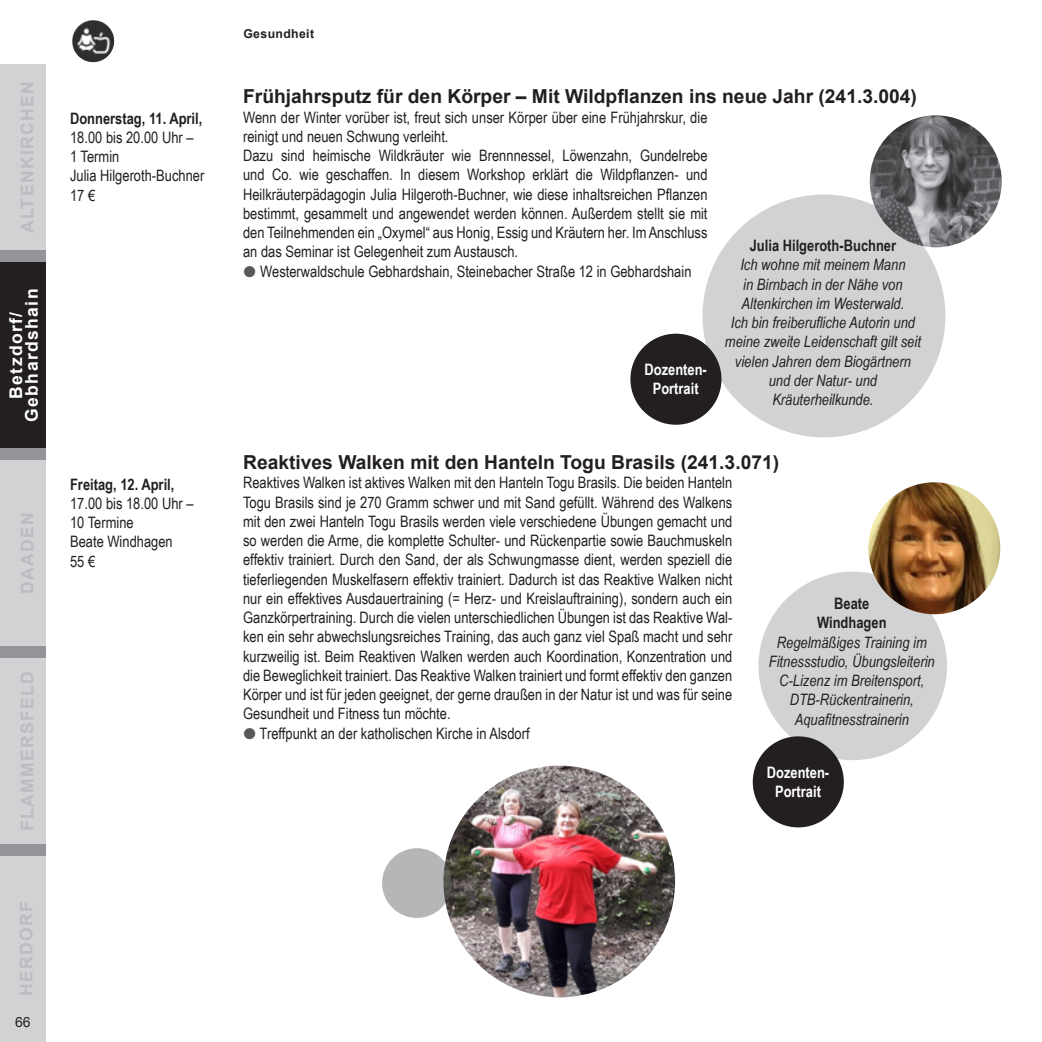
<style>
.page{position:relative;width:1042px;height:1042px;background:#fff}
.page>*{position:absolute;margin:0;border:0;box-sizing:border-box;transform-origin:0 0}
.t1{font:700 19.25px "Arial";color:#231f20}
.t2{font:700 17.5px "Arial";letter-spacing:.08em;color:#bcbdc0}
.t3{font:700 17.5px/15.8px "Arial";letter-spacing:.08em;color:#fff;text-align:center}
.t4{font:15.75px/19.2px "Arial Narrow";color:#231f20}
.t5{font:italic 15.75px/19.2px "Arial Narrow";color:#231f20;text-align:center}
.t6{font:700 15.75px/19.2px "Arial Narrow";color:#231f20;text-align:center}
.t7{font:700 15.75px/19.2px "Arial Narrow";color:#fff;text-align:center}
.t8{font:14px "Arial";color:#231f20}
.t9{font:700 12.25px "Arial";letter-spacing:.03em;color:#231f20}
</style>
<div class="page">
<div style="left:0;top:64px;width:46px;height:978px;background:#939598"></div>
<div style="left:0;top:64px;width:46px;height:186px;background:#d1d2d4"></div>
<div style="left:0;top:262px;width:46px;height:186px;background:#231f20"></div>
<div style="left:0;top:460px;width:46px;height:186px;background:#d1d2d4"></div>
<div style="left:0;top:658px;width:46px;height:186px;background:#d1d2d4"></div>
<div style="left:0;top:856px;width:46px;height:186px;background:#d1d2d4"></div>
<img style="left:72px;top:20px;width:30px;height:42px">
<img style="left:443px;top:765px;width:232px;height:232px;border-radius:116px">
<svg style="left:382px;top:848px;width:70px;height:70px;background:#afb0b1"></svg>
<div style="left:702px;top:194px;width:243px;height:243px;background:#d1d2d4;border-radius:50%"></div>
<div style="left:631px;top:334px;width:89px;height:90px;background:#231f20;border-radius:50%"></div>
<div style="left:630px;top:334px;width:91px;height:91px;border:2px solid #231f20;border-radius:50%"></div>
<img style="left:870px;top:115px;width:131px;height:132px;border-radius:66px">
<div style="left:758px;top:571px;width:189px;height:189px;background:#d1d2d4;border-radius:50%"></div>
<div style="left:753px;top:737px;width:90px;height:89px;background:#231f20;border-radius:50%"></div>
<div style="left:753px;top:736px;width:91px;height:91px;border:2px solid #231f20;border-radius:50%"></div>
<img style="left:868px;top:482px;width:132px;height:132px;border-radius:66px">
<p class="t2" style="left:16px;top:233px;width:154px;rotate:-90deg">ALTENKIRCHEN</p>
<p class="t3" style="left:9px;top:422px;width:135px;rotate:-90deg">Betzdorf/<br>Gebhardshain</p>
<p class="t2" style="left:16px;top:594px;width:83px;rotate:-90deg">DAADEN</p>
<p class="t2" style="left:16px;top:831px;width:162px;rotate:-90deg">FLAMMERSFELD</p>
<p class="t2" style="left:15px;top:996px;width:96px;rotate:-90deg">HERDORF</p>
<p class="t8" style="left:15px;top:1013px;width:17px">66</p>
<p class="t6" style="left:70px;top:108px;width:134px">Donnerstag, 11. April,</p>
<p class="t4" style="left:70px;top:127px;width:136px">18.00 bis 20.00 Uhr –<br>1 Termin<br>Julia Hilgeroth-Buchner<br>17 €</p>
<p class="t6" style="left:70px;top:473px;width:106px">Freitag, 12. April,</p>
<p class="t4" style="left:70px;top:493px;width:125px">17.00 bis 18.00 Uhr –<br>10 Termine<br>Beate Windhagen<br>55 €</p>
<p class="t9" style="left:243px;top:26px;width:72px">Gesundheit</p>
<p class="t1" style="left:243px;top:84px;width:675px">Frühjahrsputz für den Körper – Mit Wildpflanzen ins neue Jahr (241.3.004)</p>
<p class="t4" style="left:243px;top:107px;width:466px">Wenn der Winter vorüber ist, freut sich unser Körper über eine Frühjahrskur, die reinigt und neuen Schwung verleiht.<br>Dazu sind heimische Wildkräuter wie Brennnessel, Löwenzahn, Gundelrebe und Co. wie geschaffen. In diesem Workshop erklärt die Wildpflanzen- und Heilkräuterpädagogin Julia Hilgeroth-Buchner, wie diese inhaltsreichen Pflanzen bestimmt, gesammelt und angewendet werden können. Außerdem stellt sie mit den Teilnehmenden ein „Oxymel“ aus Honig, Essig und Kräutern her. Im Anschluss an das Seminar ist Gelegenheit zum Austausch.</p>
<p class="t4" style="left:260px;top:261px;width:433px">Westerwaldschule Gebhardshain, Steinebacher Straße 12 in Gebhardshain</p>
<p class="t6" style="left:750px;top:235px;width:148px">Julia Hilgeroth-Buchner</p>
<p class="t5" style="left:725px;top:255px;width:197px">Ich wohne mit meinem Mann<br>in Birnbach in der Nähe von<br>Altenkirchen im Westerwald.<br>Ich bin freiberufliche Autorin und meine zweite Leidenschaft gilt seit vielen Jahren dem Biogärtnern und der Natur- und<br>Kräuterheilkunde.</p>
<p class="t7" style="left:644px;top:359px;width:64px">Dozenten-<br>Portrait</p>
<p class="t1" style="left:243px;top:450px;width:537px">Reaktives Walken mit den Hanteln Togu Brasils (241.3.071)</p>
<p class="t4" style="left:243px;top:473px;width:491px">Reaktives Walken ist aktives Walken mit den Hanteln Togu Brasils. Die beiden Hanteln</p>
<p class="t4" style="left:243px;top:492px;width:491px">Togu Brasils sind je 270 Gramm schwer und mit Sand gefüllt. Während des Walkens</p>
<p class="t4" style="left:243px;top:511px;width:491px">mit den zwei Hanteln Togu Brasils werden viele verschiedene Übungen gemacht und</p>
<p class="t4" style="left:243px;top:530px;width:491px">so werden die Arme, die komplette Schulter- und Rückenpartie sowie Bauchmuskeln</p>
<p class="t4" style="left:243px;top:550px;width:491px">effektiv trainiert. Durch den Sand, der als Schwungmasse dient, werden speziell die</p>
<p class="t4" style="left:243px;top:569px;width:491px">tieferliegenden Muskelfasern effektiv trainiert. Dadurch ist das Reaktive Walken nicht</p>
<p class="t4" style="left:243px;top:588px;width:491px">nur ein effektives Ausdauertraining (= Herz- und Kreislauftraining), sondern auch ein</p>
<p class="t4" style="left:243px;top:607px;width:491px">Ganzkörpertraining. Durch die vielen unterschiedlichen Übungen ist das Reaktive Wal-</p>
<p class="t4" style="left:243px;top:627px;width:491px">ken ein sehr abwechslungsreiches Training, das auch ganz viel Spaß macht und sehr</p>
<p class="t4" style="left:243px;top:646px;width:491px">kurzweilig ist. Beim Reaktiven Walken werden auch Koordination, Konzentration und</p>
<p class="t4" style="left:243px;top:665px;width:491px">die Beweglichkeit trainiert. Das Reaktive Walken trainiert und formt effektiv den ganzen</p>
<p class="t4" style="left:243px;top:684px;width:491px">Körper und ist für jeden geeignet, der gerne draußen in der Natur ist und was für seine</p>
<p class="t4" style="left:243px;top:704px;width:209px">Gesundheit und Fitness tun möchte.</p>
<p class="t4" style="left:260px;top:723px;width:271px">Treffpunkt an der katholischen Kirche in Alsdorf</p>
<p class="t6" style="left:817px;top:593px;width:71px">Beate<br>Windhagen</p>
<p class="t5" style="left:769px;top:632px;width:167px">Regelmäßiges Training im<br>Fitnessstudio, Übungsleiterin<br>C-Lizenz im Breitensport,<br>DTB-Rückentrainerin,<br>Aquafitnesstrainerin</p>
<p class="t7" style="left:767px;top:761px;width:64px">Dozenten-<br>Portrait</p>
</div>
